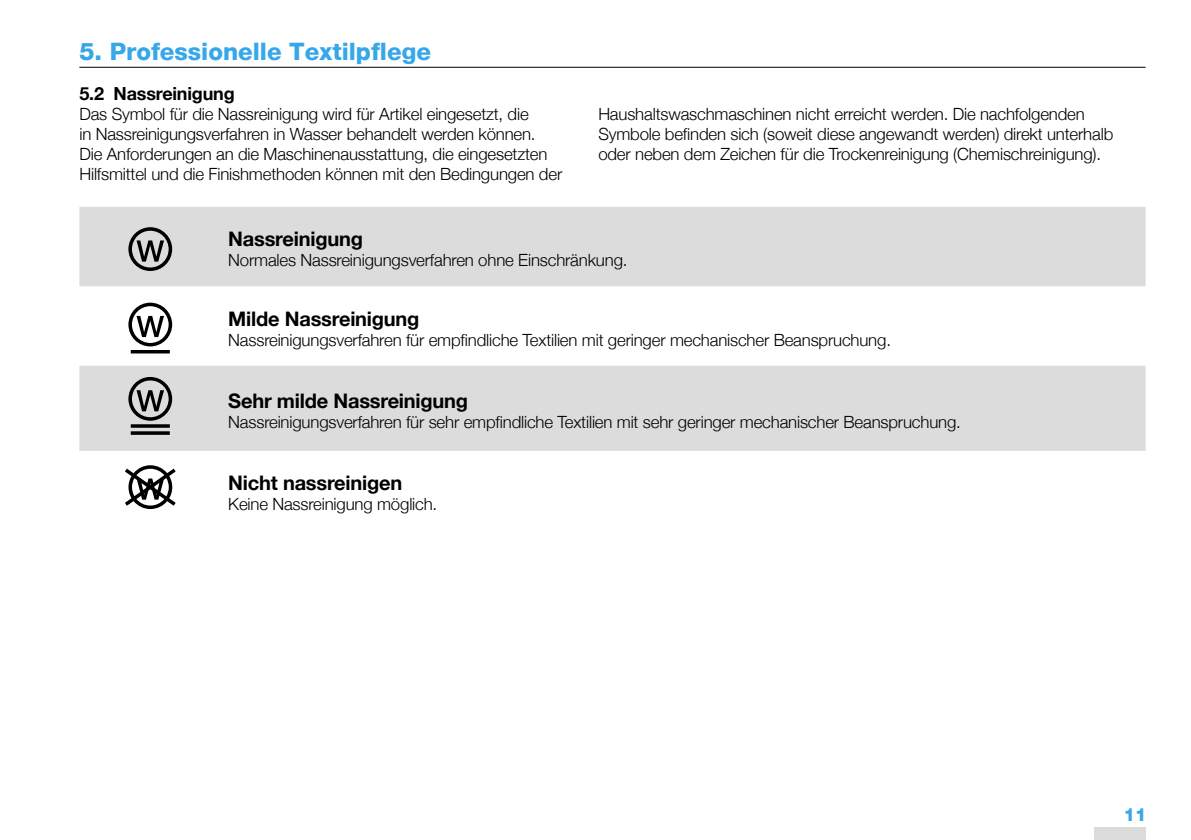
<style>
.page{position:relative;width:1191px;height:840px;background:#fff}
.page>*{position:absolute;margin:0;border:0;box-sizing:border-box;transform-origin:0 0}
.BODY_BalkenHEADS_Kopie{font:800 24px "Helvetica Neue";color:#36a7e9}
.BODY_BAKLKEN_HEAD{font:700 20px "Helvetica Neue";letter-spacing:-.01em;color:#000}
.BODY_BAKLKEN_HEAD-2{font:700 18px "Helvetica Neue";letter-spacing:-.01em;color:#000}
.t1{font:800 18px "Helvetica Neue";color:#36a7e9}
.BODY_Kopie_2{font:300 16.8px/20px "Helvetica Neue";letter-spacing:-.01em;color:#000}
</style>
<div class="page">
<div style="left:1094px;top:826px;width:51px;height:13px;background:#dcdcdc"></div>
<svg style="left:79px;top:207px;width:1066px;height:243px;fill:#dcdcdc"></svg>
<hr style="left:79px;top:67px;width:1066px;height:1px;background:#000">
<div style="left:128px;top:226px;width:44px;height:45px;background:#dcdcdc"></div>
<svg style="left:128px;top:302px;width:44px;height:51px"></svg>
<div style="left:128px;top:376px;width:44px;height:58px;background:#dcdcdc"></div>
<p class="BODY_BalkenHEADS_Kopie" style="left:79px;top:37px;width:353px">5. Professionelle Textilpflege</p>
<p class="BODY_BAKLKEN_HEAD-2" style="left:79px;top:82px;width:157px">5.2 Nassreinigung</p>
<p class="BODY_Kopie_2" style="left:79px;top:104px;width:484px">Das Symbol für die Nassreinigung wird für Artikel eingesetzt, die<br>in Nassreinigungsverfahren in Wasser behandelt werden können.<br>Die Anforderungen an die Maschinenausstattung, die eingesetzten Hilfsmittel und die Finishmethoden können mit den Bedingungen der</p>
<p class="BODY_Kopie_2" style="left:598px;top:104px;width:516px">Haushaltswaschmaschinen nicht erreicht werden. Die nachfolgenden<br>Symbole befinden sich (soweit diese angewandt werden) direkt unterhalb oder neben dem Zeichen für die Trockenreinigung (Chemischreinigung).</p>
<p class="BODY_BAKLKEN_HEAD" style="left:228px;top:227px;width:136px">Nassreinigung</p>
<p class="BODY_Kopie_2" style="left:228px;top:250px;width:401px">Normales Nassreinigungsverfahren ohne Einschränkung.</p>
<p class="BODY_BAKLKEN_HEAD" style="left:228px;top:306px;width:193px">Milde Nassreinigung</p>
<p class="BODY_Kopie_2" style="left:228px;top:329px;width:664px">Nassreinigungsverfahren für empfindliche Textilien mit geringer mechanischer Beanspruchung.</p>
<p class="BODY_BAKLKEN_HEAD" style="left:228px;top:388px;width:241px">Sehr milde Nassreinigung</p>
<p class="BODY_Kopie_2" style="left:228px;top:411px;width:734px">Nassreinigungsverfahren für sehr empfindliche Textilien mit sehr geringer mechanischer Beanspruchung.</p>
<p class="BODY_BAKLKEN_HEAD" style="left:228px;top:470px;width:175px">Nicht nassreinigen</p>
<p class="BODY_Kopie_2" style="left:228px;top:494px;width:210px">Keine Nassreinigung möglich.</p>
<p class="t1" style="left:1123px;top:803px;width:24px">11</p>
</div>
